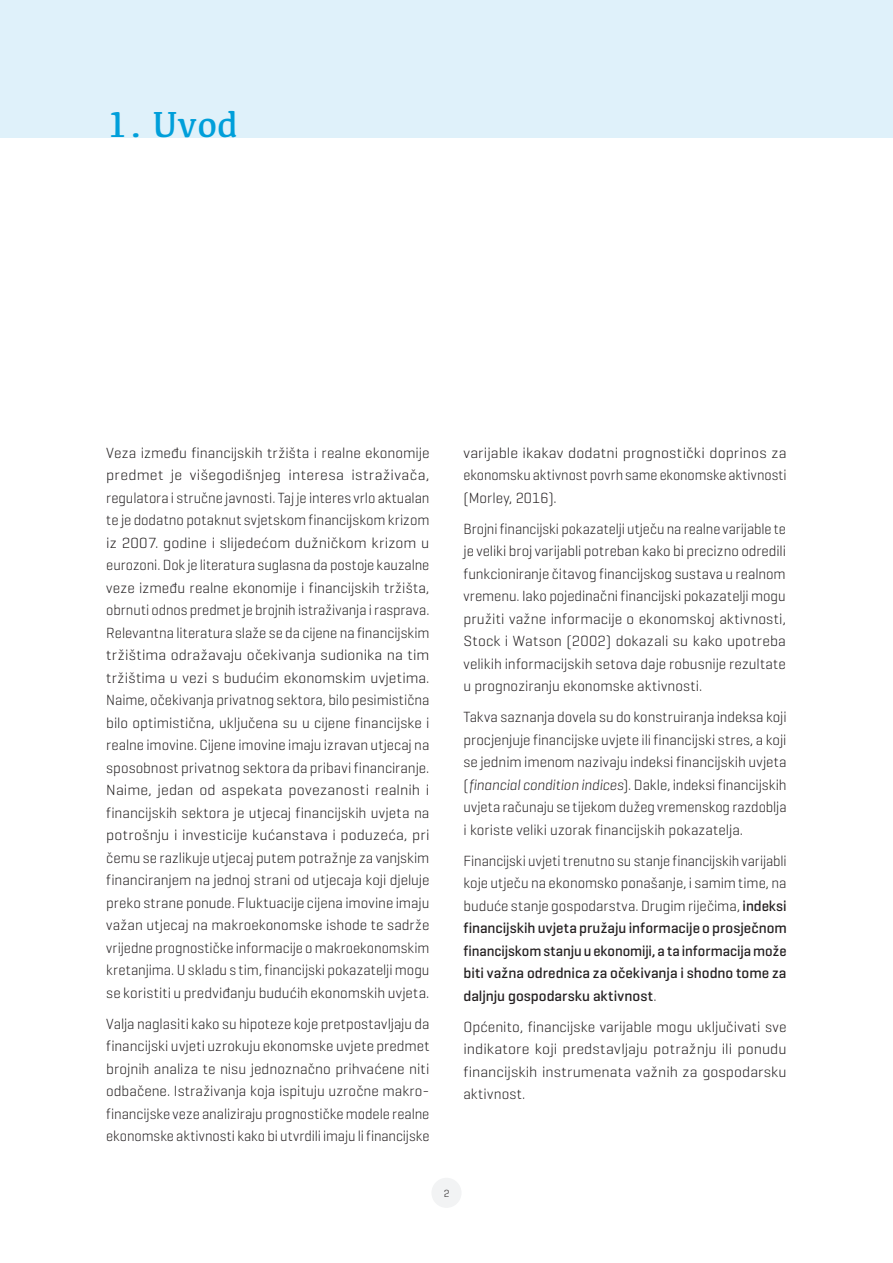
<style>
.page{position:relative;width:893px;height:1263px;background:#fff}
.page>*{position:absolute;margin:0;border:0;box-sizing:border-box;transform-origin:0 0}
.t1{font:37.5px "Kefa";color:#009fda}
.t2{font:300 15px/22.5px "Geogrotesque";letter-spacing:.005em;color:#231f20;text-align:justify}
.t3{font:300 15px/22.5px "Geogrotesque";letter-spacing:.005em;color:#231f20;text-align:justify;scale:.96 1}
.t4{font:500 15px/22.5px "Geogrotesque";color:#231f20;text-align:justify}
.t5{font:300 15px/22.5px "Geogrotesque";letter-spacing:.005em;color:#231f20;text-align:justify;scale:1.05 1}
.t6{font:300 10.5px "Geogrotesque";color:#231f20}
.s1{font-style:italic}
.s2{font-weight:300}
</style>
<div class="page">
<div style="left:431px;top:1178px;width:31px;height:30px;background:#f2f3f4;border-radius:50%"></div>
<div style="left:0;top:0;width:893px;height:138px;background:#dff1fa"></div>
<h1 class="t1" style="left:106px;top:101px;width:133px">1. Uvod</h1>
<p class="t2" style="left:106px;top:441px;width:325px">Veza između financijskih tržišta i realne ekonomije predmet je višegodišnjeg interesa istraživača, regulatora i stručne javnosti. Taj je interes vrlo aktualan te je dodatno potaknut svjetskom financijskom krizom iz 2007. godine i slijedećom dužničkom krizom u eurozoni. Dok je literatura suglasna da postoje kauzalne veze između realne ekonomije i financijskih tržišta, obrnuti odnos predmet je brojnih istraživanja i rasprava.<br>Relevantna literatura slaže se da cijene na financijskim tržištima odražavaju očekivanja sudionika na tim tržištima u vezi s budućim ekonomskim uvjetima.<br>Naime, očekivanja privatnog sektora, bilo pesimistična bilo optimistična, uključena su u cijene financijske i realne imovine. Cijene imovine imaju izravan utjecaj na sposobnost privatnog sektora da pribavi financiranje.<br>Naime, jedan od aspekata povezanosti realnih i financijskih sektora je utjecaj financijskih uvjeta na potrošnju i investicije kućanstava i poduzeća, pri čemu se razlikuje utjecaj putem potražnje za vanjskim financiranjem na jednoj strani od utjecaja koji djeluje preko strane ponude. Fluktuacije cijena imovine imaju važan utjecaj na makroekonomske ishode te sadrže vrijedne prognostičke informacije o makroekonomskim kretanjima. U skladu s tim, financijski pokazatelji mogu se koristiti u predviđanju budućih ekonomskih uvjeta.</p>
<p class="t2" style="left:106px;top:1012px;width:325px">Valja naglasiti kako su hipoteze koje pretpostavljaju da financijski uvjeti uzrokuju ekonomske uvjete predmet brojnih analiza te nisu jednoznačno prihvaćene niti odbačene. Istraživanja koja ispituju uzročne makro&shy;financijske veze analiziraju prognostičke modele realne ekonomske aktivnosti kako bi utvrdili imaju li financijske</p>
<p class="t5" style="left:463px;top:441px;width:309px">varijable ikakav dodatni prognostički doprinos za ekonomsku aktivnost povrh same ekonomske aktivnosti (Morley, 2016).</p>
<p class="t3" style="left:463px;top:517px;width:337px">Brojni financijski pokazatelji utječu na realne varijable te je veliki broj varijabli potreban kako bi precizno odredili funkcioniranje čitavog financijskog sustava u realnom vremenu. Iako pojedinačni financijski pokazatelji mogu pružiti važne informacije o ekonomskoj aktivnosti, Stock i Watson (2002) dokazali su kako upotreba velikih informacijskih setova daje robusnije rezultate u prognoziranju ekonomske aktivnosti.</p>
<p class="t2" style="left:463px;top:705px;width:325px">Takva saznanja dovela su do konstruiranja indeksa koji procjenjuje financijske uvjete ili financijski stres, a koji se jednim imenom nazivaju indeksi financijskih uvjeta (<span class="s1">financial condition indices</span>). Dakle, indeksi financijskih uvjeta računaju se tijekom dužeg vremenskog razdoblja i koriste veliki uzorak financijskih pokazatelja.</p>
<p class="t4" style="left:463px;top:849px;width:325px"><span class="s2">Financijski uvjeti trenutno su stanje financijskih varijabli koje utječu na ekonomsko ponašanje, i samim time, na buduće stanje gospodarstva. Drugim riječima,</span> indeksi financijskih uvjeta pružaju informacije o prosječnom financijskom stanju u ekonomiji, a ta informacija može biti važna odrednica za očekivanja i shodno tome za daljnju gospodarsku aktivnost<span class="s2">.</span></p>
<p class="t2" style="left:463px;top:1015px;width:325px">Općenito, financijske varijable mogu uključivati sve indikatore koji predstavljaju potražnju ili ponudu financijskih instrumenata važnih za gospodarsku aktivnost.</p>
<p class="t6" style="left:444px;top:1187px;width:7px">2</p>
</div>
